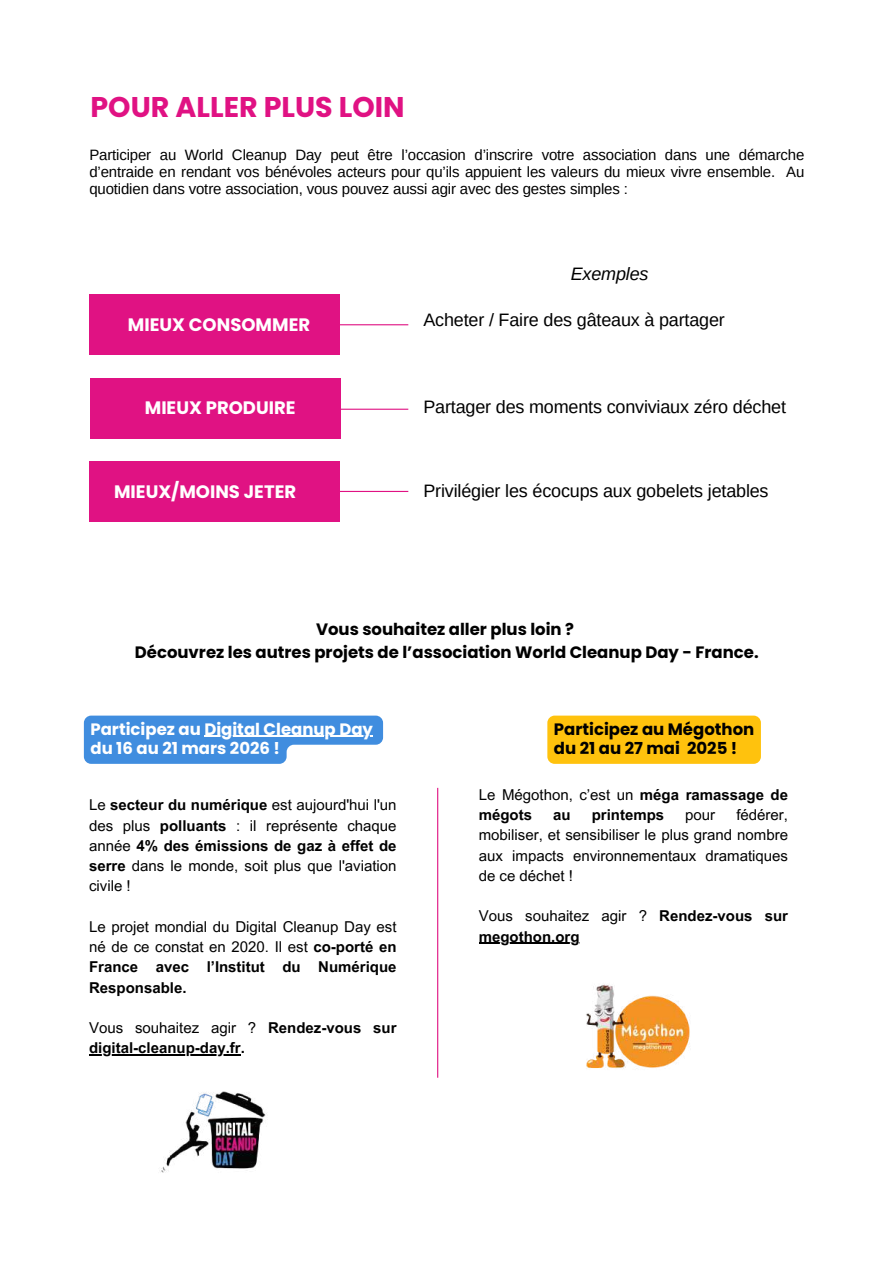
<style>
.page{position:relative;width:894px;height:1264px;background:#fff}
.page>*{position:absolute;margin:0;border:0;box-sizing:border-box;transform-origin:0 0}
.t1{font:700 28.5px "Poppins";color:#e01283}
.t2{font:18px "Arimo";letter-spacing:-.01em;color:#000}
.t3{font:700 18px "Poppins";color:#fff}
.t4{font:italic 18px "Arimo";letter-spacing:-.01em;color:#000}
.t5{font:700 16.5px/22.5px "Poppins";color:#000;text-align:center}
.t6{font:700 16.5px/19.2px "Poppins";color:#fff}
.t7{font:15px/20.2px "Arial MT Pro";color:#000;text-align:justify}
.t8{font:15px/16.8px "Arimo";letter-spacing:-.01em;color:#000;text-align:justify}
.t9{font:700 15px/20.2px "Arial MT Pro";color:#000}
.s1{font-weight:700}
.s2{font-weight:400}
</style>
<div class="page">
<hr style="left:437px;top:787px;width:1px;height:290px;background:#e01283">
<img style="left:586px;top:984px;width:104px;height:85px">
<div style="left:547px;top:715px;width:213px;height:48px;background:#ffc20d;border-radius:7px"></div>
<hr style="left:478px;top:942px;width:101px;height:1px;background:#000">
<div style="left:89px;top:294px;width:250px;height:61px;background:#e01283"></div>
<div style="left:89px;top:461px;width:250px;height:61px;background:#e01283"></div>
<div style="left:90px;top:377px;width:250px;height:61px;background:#e01283"></div>
<hr style="left:339px;top:491px;width:69px;height:1px;background:#e01283">
<hr style="left:339px;top:408px;width:69px;height:2px;background:#e01283">
<hr style="left:339px;top:324px;width:69px;height:1px;background:#e01283">
<img style="left:161px;top:1091px;width:106px;height:82px">
<hr style="left:89px;top:1054px;width:152px;height:1px;background:#000">
<svg style="left:84px;top:715px;width:299px;height:48px;background:#5a9de3"></svg>
<hr style="left:204px;top:735px;width:169px;height:2px;background:#fff">
<h1 class="t1" style="left:90px;top:87px;width:315px">POUR ALLER PLUS LOIN</h1>
<p class="t8" style="left:89px;top:147px;width:716px">Participer au World Cleanup Day peut être l’occasion d’inscrire votre association dans une démarche d’entraide en rendant vos bénévoles acteurs pour qu’ils appuient les valeurs du mieux vivre ensemble. Au quotidien dans votre association, vous pouvez aussi agir avec des gestes simples :</p>
<p class="t4" style="left:570px;top:263px;width:79px">Exemples</p>
<p class="t3" style="left:128px;top:312px;width:184px">MIEUX CONSOMMER</p>
<p class="t2" style="left:423px;top:309px;width:303px">Acheter / Faire des gâteaux à partager</p>
<p class="t3" style="left:145px;top:395px;width:152px">MIEUX PRODUIRE</p>
<p class="t2" style="left:423px;top:397px;width:364px">Partager des moments conviviaux zéro déchet</p>
<p class="t3" style="left:114px;top:479px;width:183px">MIEUX/MOINS JETER</p>
<p class="t2" style="left:423px;top:481px;width:346px">Privilégier les écocups aux gobelets jetables</p>
<p class="t5" style="left:135px;top:618px;width:625px">Vous souhaitez aller plus loin ?<br>Découvrez les autres projets de l’association World Cleanup Day - France.</p>
<p class="t6" style="left:90px;top:719px;width:284px">Participez au Digital Cleanup Day du 16 au 21 mars 2026 !</p>
<p class="t7" style="left:89px;top:796px;width:309px">Le <span class="s1">secteur du numérique</span> est aujourd'hui l'un des plus <span class="s1">polluants</span> : il représente chaque année <span class="s1">4% des émissions de gaz à effet de serre</span> dans le monde, soit plus que l'aviation civile !</p>
<p class="t7" style="left:89px;top:918px;width:309px">Le projet mondial du Digital Cleanup Day est né de ce constat en 2020. Il est <span class="s1">co-porté en France avec l’Institut du Numérique Responsable.</span></p>
<p class="t9" style="left:89px;top:1019px;width:309px"><span class="s2">Vous souhaitez agir ?</span> Rendez-vous sur digital-cleanup-day.fr.</p>
<p class="t5" style="left:554px;top:719px;width:202px;line-height:19.2px;text-align:left">Participez au Mégothon du 21 au 27 mai 2025 !</p>
<p class="t9" style="left:478px;top:786px;width:310px"><span class="s2">Le Mégothon, c’est un</span> méga ramassage de mégots</p>
<p class="t7" style="left:478px;top:806px;width:310px;text-indent:257px">fédérer, mobiliser, et sensibiliser le plus grand nombre aux impacts environnementaux dramatiques de ce déchet !</p>
<p class="t9" style="left:478px;top:907px;width:310px"><span class="s2">Vous souhaitez agir ?</span> Rendez-vous sur megothon.org</p>
<p class="t9" style="left:553px;top:806px;width:19px">au</p>
<p class="t9" style="left:591px;top:806px;width:74px">printemps</p>
<p class="t7" style="left:685px;top:806px;width:31px">pour</p>
</div>
